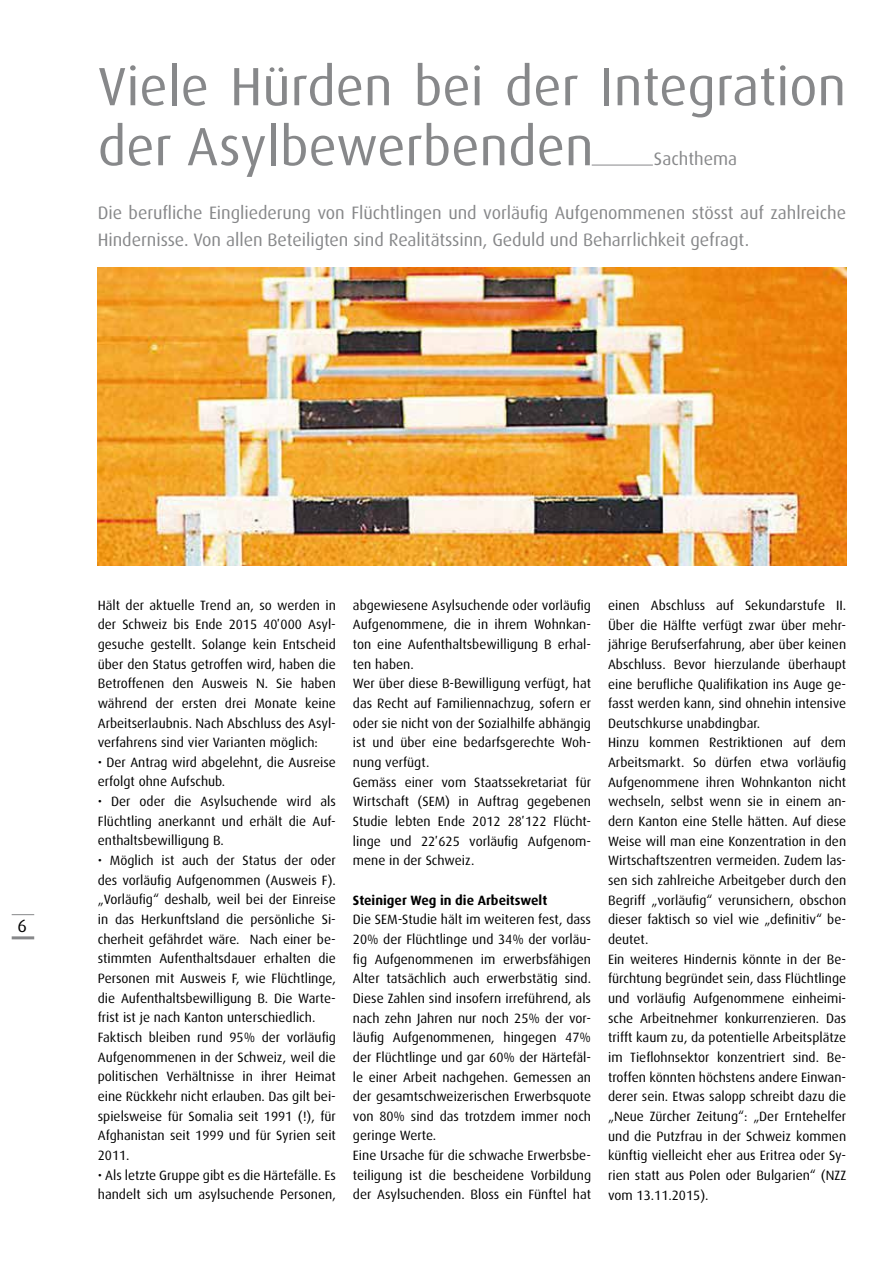
<style>
.page{position:relative;width:893px;height:1263px;background:#fff}
.page>*{position:absolute;margin:0;border:0;box-sizing:border-box;transform-origin:0 0}
.t1{font:54px/60px "Dax OT";color:#87888a}
.t2{font:18px/27px "Dax OT";letter-spacing:-.005em;color:#87888a}
.t3{font:18px "Dax OT";color:#000}
.t4{font:13.5px/19.6px "Dax OT";color:#000}
.t5{font:700 13.5px "Dax OT";color:#000}
</style>
<div class="page">
<svg style="left:12px;top:914px;width:22px;height:1px"></svg>
<hr style="left:12px;top:936px;width:22px;height:3px;background:#87888a">
<hr style="left:592px;top:165px;width:61px;height:1px;background:#87888a">
<img style="left:98px;top:268px;width:748px;height:298px">
<h1 class="t1" style="left:98px;top:47px;width:750px">Viele Hürden bei der Integration der Asylbewerbenden</h1>
<h2 class="t2" style="left:98px;top:196px;width:750px">Die berufliche Eingliederung von Flüchtlingen und vorläufig Aufgenommenen stösst auf zahlreiche<br>Hindernisse. Von allen Beteiligten sind Realitätssinn, Geduld und Beharrlichkeit gefragt.</h2>
<h2 class="t2" style="left:654px;top:142px;width:85px">Sachthema</h2>
<h2 class="t3" style="left:17px;top:908px;width:11px">6</h2>
<p class="t4" style="left:98px;top:593px;width:240px;text-align:justify">Hält der aktuelle Trend an, so werden in der Schweiz bis Ende 2015 40ʼ000 Asyl&shy;gesuche gestellt. Solange kein Entscheid über den Status getroffen wird, haben die Betroffenen den Ausweis N. Sie haben während der ersten drei Monate keine Arbeitserlaubnis. Nach Abschluss des Asyl&shy;verfahrens sind vier Varianten möglich:</p>
<p class="t4" style="left:98px;top:750px;width:240px">• Der Antrag wird abgelehnt, die Ausreise erfolgt ohne Aufschub.</p>
<p class="t4" style="left:98px;top:789px;width:240px;text-align:justify">• Der oder die Asylsuchende wird als Flüchtling anerkannt und erhält die Auf&shy;enthaltsbewilligung B.</p>
<p class="t4" style="left:98px;top:848px;width:240px">• Möglich ist auch der Status der oder des vorläufig Aufgenommen (Ausweis F). „Vorläufig“ deshalb, weil bei der Einreise in das Herkunftsland die persönliche Si&shy;cherheit gefährdet wäre. Nach einer be&shy;stimmten Aufenthaltsdauer erhalten die Personen mit Ausweis F, wie Flüchtlinge, die Aufenthaltsbewilligung B. Die Warte&shy;frist ist je nach Kanton unterschiedlich.<br>Faktisch bleiben rund 95% der vorläufig Aufgenommenen in der Schweiz, weil die politischen Verhältnisse in ihrer Heimat eine Rückkehr nicht erlauben. Das gilt bei&shy;spielsweise für Somalia seit 1991 (!), für Afghanistan seit 1999 und für Syrien seit 2011.</p>
<p class="t4" style="left:98px;top:1163px;width:240px">• Als letzte Gruppe gibt es die Härtefälle. Es handelt sich um asylsuchende Personen,</p>
<p class="t4" style="left:353px;top:593px;width:240px">abgewiesene Asylsuchende oder vorläufig Aufgenommene, die in ihrem Wohnkan&shy;ton eine Aufenthaltsbewilligung B erhal&shy;ten haben.<br>Wer über diese B-Bewilligung verfügt, hat das Recht auf Familiennachzug, sofern er oder sie nicht von der Sozialhilfe abhängig ist und über eine bedarfsgerechte Woh&shy;nung verfügt.<br>Gemäss einer vom Staatssekretariat für Wirtschaft (SEM) in Auftrag gegebenen Studie lebten Ende 2012 28ʼ122 Flücht&shy;linge und 22ʼ625 vorläufig Aufgenom&shy;mene in der Schweiz.</p>
<p class="t5" style="left:353px;top:887px;width:196px">Steiniger Weg in die Arbeitswelt</p>
<p class="t4" style="left:353px;top:907px;width:240px">Die SEM-Studie hält im weiteren fest, dass 20% der Flüchtlinge und 34% der vorläu&shy;fig Aufgenommenen im erwerbsfähigen Alter tatsächlich auch erwerbstätig sind.<br>Diese Zahlen sind insofern irreführend, als nach zehn Jahren nur noch 25% der vor&shy;läufig Aufgenommenen, hingegen 47% der Flüchtlinge und gar 60% der Härtefäl&shy;le einer Arbeit nachgehen. Gemessen an der gesamtschweizerischen Erwerbsquote von 80% sind das trotzdem immer noch geringe Werte.<br>Eine Ursache für die schwache Erwerbsbe&shy;teiligung ist die bescheidene Vorbildung der Asylsuchenden. Bloss ein Fünftel hat</p>
<p class="t4" style="left:608px;top:593px;width:240px">einen Abschluss auf Sekundarstufe II.<br>Über die Hälfte verfügt zwar über mehr&shy;jährige Berufserfahrung, aber über keinen Abschluss. Bevor hierzulande überhaupt eine berufliche Qualifikation ins Auge ge&shy;fasst werden kann, sind ohnehin intensive Deutschkurse unabdingbar.<br>Hinzu kommen Restriktionen auf dem Arbeitsmarkt. So dürfen etwa vorläufig Aufgenommene ihren Wohnkanton nicht wechseln, selbst wenn sie in einem an&shy;dern Kanton eine Stelle hätten. Auf diese Weise will man eine Konzentration in den Wirtschaftszentren vermeiden. Zudem las&shy;sen sich zahlreiche Arbeitgeber durch den Begriff „vorläufig“ verunsichern, obschon dieser faktisch so viel wie „definitiv“ be&shy;deutet.<br>Ein weiteres Hindernis könnte in der Be&shy;fürchtung begründet sein, dass Flüchtlinge und vorläufig Aufgenommene einheimi&shy;sche Arbeitnehmer konkurrenzieren. Das trifft kaum zu, da potentielle Arbeitsplätze im Tieflohnsektor konzentriert sind. Be&shy;troffen könnten höchstens andere Einwan&shy;derer sein. Etwas salopp schreibt dazu die „Neue Zürcher Zeitung“: „Der Erntehelfer und die Putzfrau in der Schweiz kommen künftig vielleicht eher aus Eritrea oder Sy&shy;rien statt aus Polen oder Bulgarien“ (NZZ vom 13.11.2015).</p>
</div>
